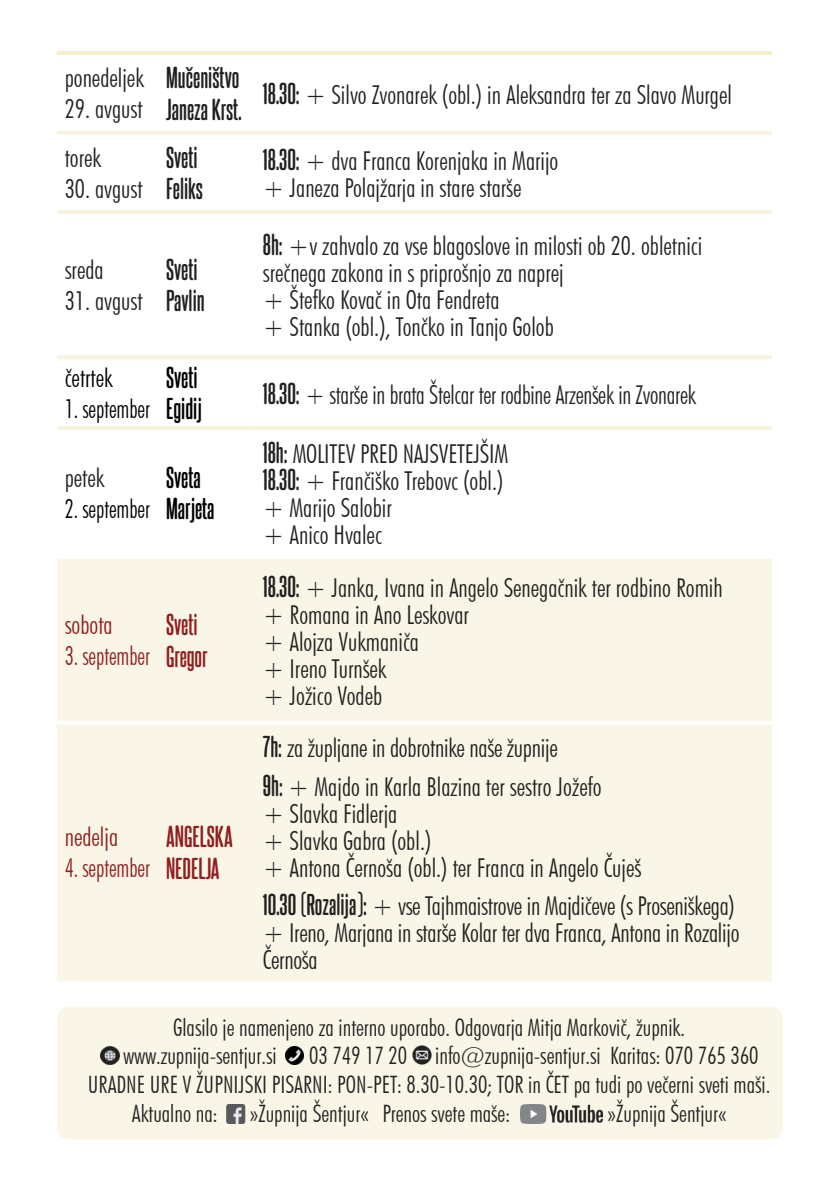
<style>
.page{position:relative;width:840px;height:1191px;background:#fff}
.page>*{position:absolute;margin:0;border:0;box-sizing:border-box;transform-origin:0 0}
.t1{font:300 condensed 26px/27px "Futura BT";color:#222121}
.t2{font:300 condensed 26px "Futura BT";color:#222121;scale:.95 1}
.t3{font:700 26px/31.2px "Steelfish Rounded Rg";color:#222121}
.t4{font:700 26px/31.2px "Steelfish Rounded Rg";color:#901f1f}
.t5{font:700 26px/31.2px "Steelfish Rounded Rg";color:#010101}
.t6{font:300 condensed 26px "Futura BT";color:#010101;scale:.9 1}
.t7{font:300 condensed 26px "Futura BT";color:#901f1f;scale:.9 1}
.t8{font:300 condensed 26px "Futura BT";color:#901f1f}
.t9{font:300 condensed 26px "Futura BT";color:#010101}
.t10{font:300 condensed 24px "Futura BT";color:#222121}
.s1{font-family:"Steelfish Rounded Rg";font-weight:700;font-stretch:normal}
</style>
<div class="page">
<div style="left:57px;top:559px;width:714px;height:422px;background:#faf6e7"></div>
<hr style="left:57px;top:210px;width:101px;height:4px;background:#f8f3de">
<hr style="left:158px;top:210px;width:97px;height:4px;background:#f8f3de">
<hr style="left:255px;top:210px;width:516px;height:4px;background:#f8f3de">
<hr style="left:57px;top:721px;width:101px;height:4px;background:#fff">
<hr style="left:158px;top:721px;width:97px;height:4px;background:#fff">
<hr style="left:255px;top:721px;width:516px;height:4px;background:#fff">
<hr style="left:57px;top:355px;width:101px;height:4px;background:#f8f3de">
<hr style="left:158px;top:355px;width:97px;height:4px;background:#f8f3de">
<hr style="left:255px;top:355px;width:516px;height:4px;background:#f8f3de">
<hr style="left:57px;top:426px;width:101px;height:4px;background:#f8f3de">
<hr style="left:158px;top:426px;width:97px;height:4px;background:#f8f3de">
<hr style="left:255px;top:426px;width:516px;height:4px;background:#f8f3de">
<hr style="left:57px;top:51px;width:101px;height:4px;background:#f4efcb">
<hr style="left:158px;top:51px;width:97px;height:4px;background:#f4efcb">
<hr style="left:255px;top:51px;width:516px;height:4px;background:#f4efcb">
<hr style="left:57px;top:131px;width:101px;height:4px;background:#f8f3de">
<hr style="left:158px;top:131px;width:97px;height:4px;background:#f8f3de">
<hr style="left:255px;top:131px;width:516px;height:4px;background:#f8f3de">
<div style="left:57px;top:1006px;width:725px;height:133px;background:#faf6e7;border-radius:12px"></div>
<img style="left:285px;top:1046px;width:18px;height:18px">
<img style="left:412px;top:1046px;width:19px;height:18px">
<img style="left:227px;top:1104px;width:19px;height:19px">
<img style="left:520px;top:1104px;width:82px;height:19px">
<img style="left:101px;top:1046px;width:18px;height:19px">
<p class="t1" style="left:65px;top:64px;width:80px">ponedeljek</p>
<p class="t1" style="left:65px;top:95px;width:79px">29. avgust</p>
<p class="t1" style="left:65px;top:144px;width:38px">torek</p>
<p class="t1" style="left:65px;top:175px;width:79px">30. avgust</p>
<p class="t1" style="left:65px;top:256px;width:40px">sreda</p>
<p class="t1" style="left:65px;top:287px;width:79px">31. avgust</p>
<p class="t9" style="left:65px;top:362px;width:49px">četrtek</p>
<p class="t6" style="left:65px;top:393px;width:96px">1. september</p>
<p class="t1" style="left:65px;top:464px;width:41px">petek</p>
<p class="t6" style="left:65px;top:493px;width:96px">2. september</p>
<p class="t8" style="left:65px;top:609px;width:49px">sobota</p>
<p class="t7" style="left:65px;top:640px;width:96px">3. september</p>
<p class="t8" style="left:65px;top:821px;width:55px">nedelja</p>
<p class="t7" style="left:65px;top:852px;width:96px">4. september</p>
<p class="t3" style="left:166px;top:60px;width:77px">Mučeništvo<br>Janeza Krst.</p>
<p class="t1" style="left:263px;top:81px;width:470px"><span class="s1">18.30:</span> + Silvo Zvonarek (obl.) in Aleksandra ter za Slavo Murgel</p>
<p class="t3" style="left:166px;top:140px;width:38px">Sveti<br>Feliks</p>
<p class="t1" style="left:263px;top:147px;width:297px"><span class="s1">18.30:</span> + dva Franca Korenjaka in Marijo</p>
<p class="t1" style="left:263px;top:174px;width:260px">+ Janeza Polajžarja in stare starše</p>
<p class="t3" style="left:166px;top:252px;width:40px">Sveti<br>Pavlin</p>
<p class="t5" style="left:166px;top:360px;width:37px">Sveti<br>Egidij</p>
<p class="t5" style="left:166px;top:460px;width:50px">Sveta<br>Marjeta</p>
<p class="t4" style="left:166px;top:607px;width:43px">Sveti<br>Gregor</p>
<p class="t4" style="left:166px;top:819px;width:68px">ANGELSKA<br>NEDELJA</p>
<p class="t1" style="left:263px;top:232px;width:441px"><span class="s1">8h:</span> +v zahvalo za vse blagoslove in milosti ob 20. obletnici srečnega zakona in s priprošnjo za naprej</p>
<p class="t1" style="left:263px;top:286px;width:238px">+ Štefko Kovač in Ota Fendreta</p>
<p class="t1" style="left:263px;top:313px;width:292px">+ Stanka (obl.), Tončko in Tanjo Golob</p>
<p class="t2" style="left:263px;top:379px;width:457px"><span class="s1">18.30:</span> + starše in brata Štelcar ter rodbine Arzenšek in Zvonarek</p>
<p class="t1" style="left:263px;top:440px;width:246px"><span class="s1">18h:</span> MOLITEV PRED NAJSVETEJŠIM<br><span class="s1">18.30:</span> + Frančiško Trebovc (obl.)</p>
<p class="t1" style="left:263px;top:494px;width:130px">+ Marijo Salobir</p>
<p class="t1" style="left:263px;top:521px;width:120px">+ Anico Hvalec</p>
<p class="t1" style="left:263px;top:574px;width:461px"><span class="s1">18.30:</span> + Janka, Ivana in Angelo Senegačnik ter rodbino Romih</p>
<p class="t1" style="left:263px;top:601px;width:207px">+ Romana in Ano Leskovar</p>
<p class="t1" style="left:263px;top:628px;width:158px">+ Alojza Vukmaniča</p>
<p class="t1" style="left:263px;top:655px;width:125px">+ Ireno Turnšek</p>
<p class="t1" style="left:263px;top:682px;width:121px">+ Jožico Vodeb</p>
<p class="t1" style="left:263px;top:734px;width:296px"><span class="s1">7h:</span> za župljane in dobrotnike naše župnije</p>
<p class="t1" style="left:263px;top:772px;width:340px"><span class="s1">9h:</span> + Majdo in Karla Blazina ter sestro Jožefo</p>
<p class="t1" style="left:263px;top:799px;width:136px">+ Slavka Fidlerja</p>
<p class="t1" style="left:263px;top:826px;width:170px">+ Slavka Gabra (obl.)</p>
<p class="t1" style="left:263px;top:853px;width:380px">+ Antona Černoša (obl.) ter Franca in Angelo Čuješ</p>
<p class="t1" style="left:263px;top:892px;width:478px"><span class="s1">10.30 (Rozalija):</span> + vse Tajhmaistrove in Majdičeve (s Proseniškega) + Ireno, Marjana in starše Kolar ter dva Franca, Antona in Rozalijo<br>Černoša</p>
<p class="t10" style="left:173px;top:1012px;width:513px">Glasilo je namenjeno za interno uporabo. Odgovarja Mitja Markovič, župnik.</p>
<p class="t10" style="left:123px;top:1041px;width:155px">www.zupnija-sentjur.si</p>
<p class="t10" style="left:309px;top:1041px;width:450px">03 749 17 20 info@zupnija-sentjur.si Karitas: 070 765 360</p>
<p class="t10" style="left:88px;top:1070px;width:683px">URADNE URE V ŽUPNIJSKI PISARNI: PON-PET: 8.30-10.30; TOR in ČET pa tudi po večerni sveti maši.</p>
<p class="t10" style="left:132px;top:1099px;width:87px">Aktualno na:</p>
<p class="t10" style="left:250px;top:1099px;width:261px">»Župnija Šentjur« Prenos svete maše:</p>
<p class="t10" style="left:607px;top:1099px;width:120px">»Župnija Šentjur«</p>
</div>
